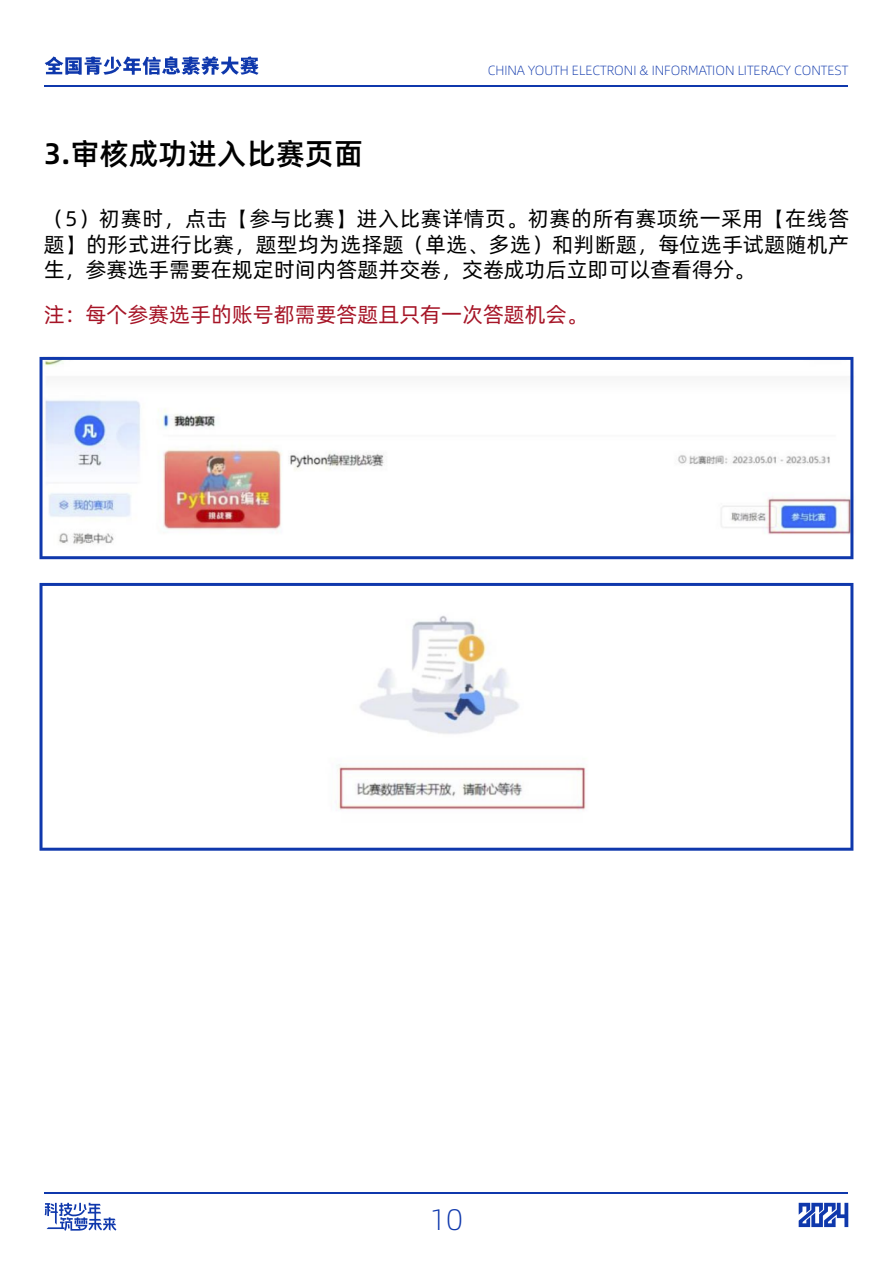
<style>
.page{position:relative;width:893px;height:1263px;background:#fff}
.page>*{position:absolute;margin:0;border:0;box-sizing:border-box;transform-origin:0 0}
.t1{font:500 29.7px "Alibaba Pu Hui Ti";color:#000}
.t2{font:300 29.7px "Alibaba Pu Hui Ti";color:#0f38ac}
.t3{font:21.3px/25.5px "Alibaba Pu Hui Ti";color:#000;text-align:justify}
.t4{font:21.3px "Alibaba Pu Hui Ti";color:#a61527}
.t5{font:300 13.35px "Alibaba Pu Hui Ti";color:#0f38ac}
</style>
<div class="page">
<hr style="left:45px;top:85px;width:803px;height:2px;background:#0f38ac">
<svg style="left:45px;top:56px;width:214px;height:19px"></svg>
<hr style="left:45px;top:1192px;width:803px;height:1px;background:#0f38ac">
<svg style="left:45px;top:1203px;width:71px;height:28px"></svg>
<svg style="left:799px;top:1203px;width:49px;height:24px"></svg>
<svg style="left:40px;top:357px;width:813px;height:202px"></svg>
<svg style="left:40px;top:583px;width:813px;height:268px"></svg>
<h1 class="t1" style="left:44px;top:130px;width:321px">3.审核成功进入比赛页面</h1>
<p class="t5" style="left:488px;top:60px;width:362px">CHINA YOUTH ELECTRONI &amp; INFORMATION LITERACY CONTEST</p>
<p class="t3" style="left:44px;top:205px;width:807px">（5）初赛时，点击【参与比赛】进入比赛详情页。初赛的所有赛项统一采用【在线答题】的形式进行比赛，题型均为选择题（单选、多选）和判断题，每位选手试题随机产生，参赛选手需要在规定时间内答题并交卷，交卷成功后立即可以查看得分。</p>
<p class="t4" style="left:44px;top:298px;width:545px">注：每个参赛选手的账号都需要答题且只有一次答题机会。</p>
<h1 class="t2" style="left:430px;top:1198px;width:34px">10</h1>
</div>
